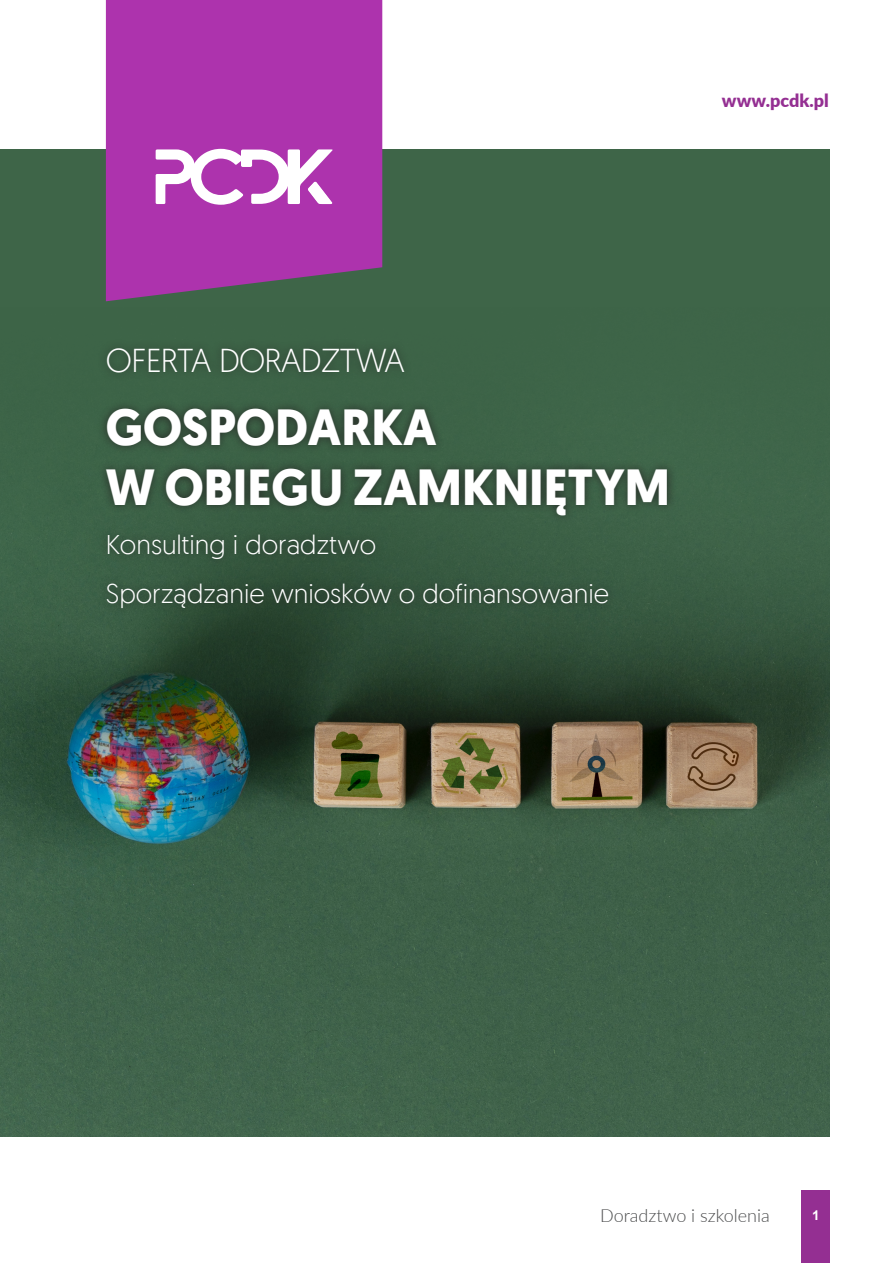
<style>
.page{position:relative;width:893px;height:1263px;background:#fff}
.page>*{position:absolute;margin:0;border:0;box-sizing:border-box;transform-origin:0 0}
.Head{font:700 49.5px/59.4px "Geomanist";color:#fff}
.Head-2{font:300 33px "Geomanist";letter-spacing:-.02em;color:#fff}
.Head-3{font:300 27px "Geomanist";color:#fff}
.Head-4{font:300 18px "Lato";color:#4b4c4d}
.Head-5{font:900 18px "Lato";color:#942f92}
.Tekst_ogolny{font:700 13.5px "Arial";color:#fff}
</style>
<div class="page">
<div style="left:0;top:149px;width:829px;height:987px;background:#3e6548"></div>
<img style="left:0;top:495px;width:829px;height:641px">
<div style="left:98px;top:339px;width:315px;height:43px;background:#3a5d43"></div>
<div style="left:97px;top:400px;width:580px;height:217px;background:#231f20;opacity:.75"></div>
<div style="left:106px;top:0;width:276px;height:301px;background:#ad33ad"></div>
<div style="left:801px;top:1191px;width:28px;height:72px;background:#942f92"></div>
<svg style="left:156px;top:149px;width:177px;height:56px;background:#d392d3"></svg>
<p class="Head-5" style="left:722px;top:87px;width:108px">www.pcdk.pl</p>
<p class="Head-2" style="left:106px;top:339px;width:301px">OFERTA DORADZTWA</p>
<p class="Head" style="left:106px;top:398px;width:566px">GOSPODARKA<br>W OBIEGU ZAMKNIĘTYM</p>
<p class="Head-3" style="left:106px;top:527px;width:272px">Konsulting i doradztwo</p>
<p class="Head-3" style="left:106px;top:577px;width:505px">Sporządzanie wniosków o dofinansowanie</p>
<p class="Head-4" style="left:600px;top:1203px;width:171px">Doradztwo i szkolenia</p>
<p class="Tekst_ogolny" style="left:812px;top:1206px;width:9px">1</p>
</div>
